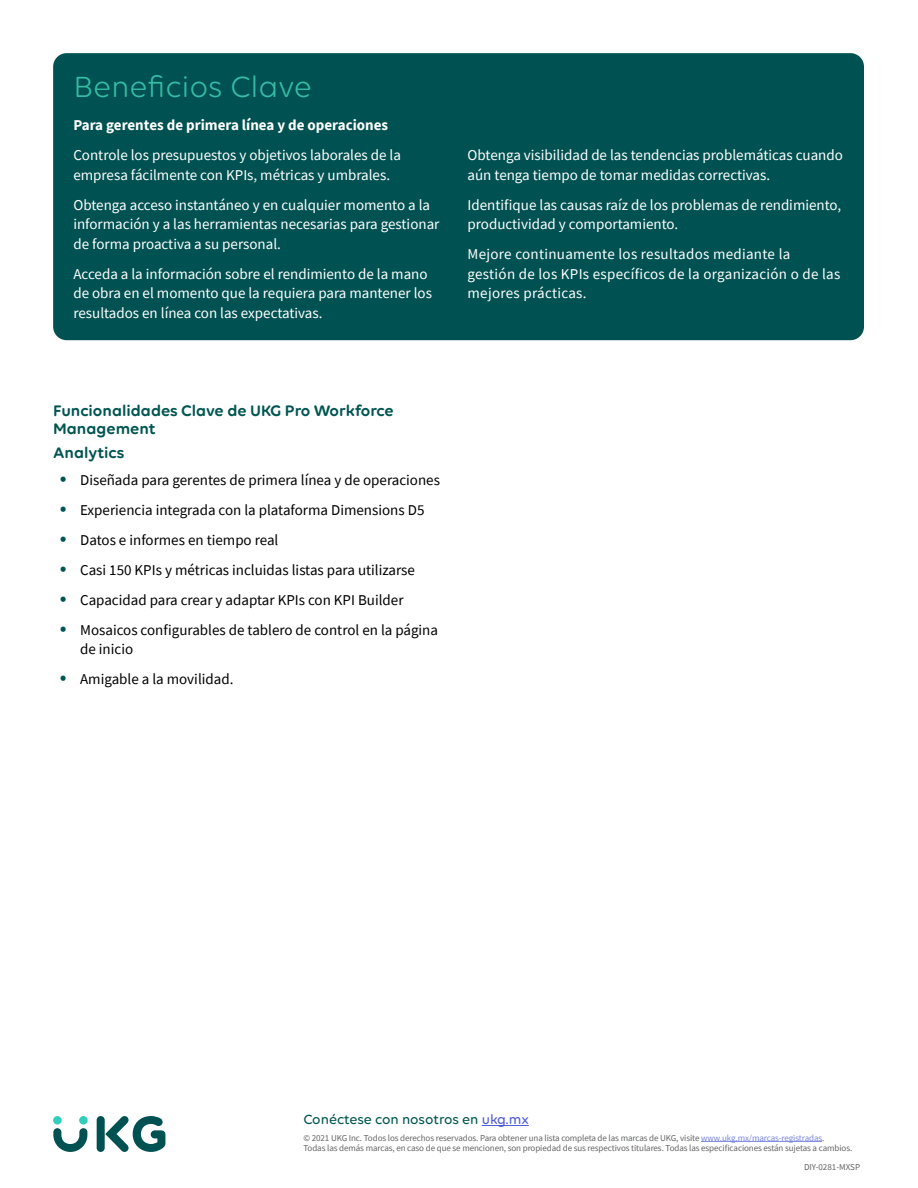
<style>
.page{position:relative;width:918px;height:1188px;background:#fff}
.page>*{position:absolute;margin:0;border:0;box-sizing:border-box;transform-origin:0 0}
.t1{font:31.5px "Volte Rounded";color:#36bba5}
.t2{font:600 16.5px/18px "Volte Rounded";color:#005551}
.t3{font:15px/19.5px "Source Sans Pro";color:#fff}
.t4{font:15px/19.5px "Source Sans Pro";color:#000}
.t5{font:15px/19.5px "Source Sans Pro";letter-spacing:.02em;color:#fff}
.t6{font:700 15px "Source Sans Pro";color:#fff}
.t7{font:500 14.25px "Volte Rounded";color:#005551}
.t8{font:9px/10.5px "Source Sans Pro";letter-spacing:-.01em;color:#636466}
.s1{font-size:22.5px;color:#005551}
.s2{color:#4f5cd6}
.s3{color:#7b85e0}
</style>
<div class="page">
<div style="left:53px;top:53px;width:811px;height:287px;background:#005151;border-radius:14px"></div>
<hr style="left:482px;top:1125px;width:47px;height:1px;background:#4f5cd6">
<div style="left:97px;top:1116px;width:8px;height:36px;background:#005151;border-radius:4px"></div>
<svg style="left:105px;top:1116px;width:60px;height:36px"></svg>
<div style="left:53px;top:1116px;width:9px;height:9px;background:#30cebb;border-radius:50%"></div>
<div style="left:79px;top:1116px;width:9px;height:9px;background:#30cebb;border-radius:50%"></div>
<svg style="left:53px;top:1128px;width:34px;height:24px"></svg>
<hr style="left:701px;top:1141px;width:121px;height:1px;background:#7b85e0">
<h1 class="t1" style="left:73px;top:68px;width:240px">Beneficios Clave</h1>
<p class="t6" style="left:73px;top:115px;width:316px">Para gerentes de primera línea y de operaciones</p>
<p class="t3" style="left:73px;top:145px;width:329px">Controle los presupuestos y objetivos laborales de la empresa fácilmente con KPIs, métricas y umbrales.</p>
<p class="t3" style="left:73px;top:195px;width:368px">Obtenga acceso instantáneo y en cualquier momento a la información y a las herramientas necesarias para gestionar de forma proactiva a su personal.</p>
<p class="t3" style="left:73px;top:264px;width:360px">Acceda a la información sobre el rendimiento de la mano de obra en el momento que la requiera para mantener los resultados en línea con las expectativas.</p>
<p class="t3" style="left:468px;top:145px;width:377px">Obtenga visibilidad de las tendencias problemáticas cuando aún tenga tiempo de tomar medidas correctivas.</p>
<p class="t3" style="left:468px;top:195px;width:375px">Identifique las causas raíz de los problemas de rendimiento, productividad y comportamiento.</p>
<p class="t5" style="left:468px;top:244px;width:374px">Mejore continuamente los resultados mediante la gestión de los KPIs específicos de la organización o de las mejores prácticas.</p>
<p class="t2" style="left:53px;top:401px;width:342px">Funcionalidades Clave de UKG Pro Workforce<br>Management</p>
<p class="t2" style="left:53px;top:444px;width:73px">Analytics</p>
<p class="t4" style="left:60px;top:470px;width:382px"><span class="s1">•</span> Diseñada para gerentes de primera línea y de operaciones</p>
<p class="t4" style="left:60px;top:500px;width:366px"><span class="s1">•</span> Experiencia integrada con la plataforma Dimensions D5</p>
<p class="t4" style="left:60px;top:530px;width:220px"><span class="s1">•</span> Datos e informes en tiempo real</p>
<p class="t4" style="left:60px;top:560px;width:357px"><span class="s1">•</span> Casi 150 KPIs y métricas incluidas listas para utilizarse</p>
<p class="t4" style="left:60px;top:590px;width:345px"><span class="s1">•</span> Capacidad para crear y adaptar KPIs con KPI Builder</p>
<p class="t4" style="left:80px;top:620px;width:359px;text-indent:-20px"><span class="s1">•</span> Mosaicos configurables de tablero de control en la página de inicio</p>
<p class="t4" style="left:60px;top:669px;width:175px"><span class="s1">•</span> Amigable a la movilidad.</p>
<p class="t7" style="left:303px;top:1111px;width:227px">Conéctese con nosotros en <span class="s2">ukg.mx</span></p>
<p class="t8" style="left:303px;top:1132px;width:550px">© 2021 UKG Inc. Todos los derechos reservados. Para obtener una lista completa de las marcas de UKG, visite <span class="s3">www.ukg.mx/marcas-registradas</span>.<br>Todas las demás marcas, en caso de que se mencionen, son propiedad de sus respectivos titulares. Todas las especificaciones están sujetas a cambios.</p>
<p class="t8" style="left:804px;top:1161px;width:58px">DIY-0281-MXSP</p>
</div>
